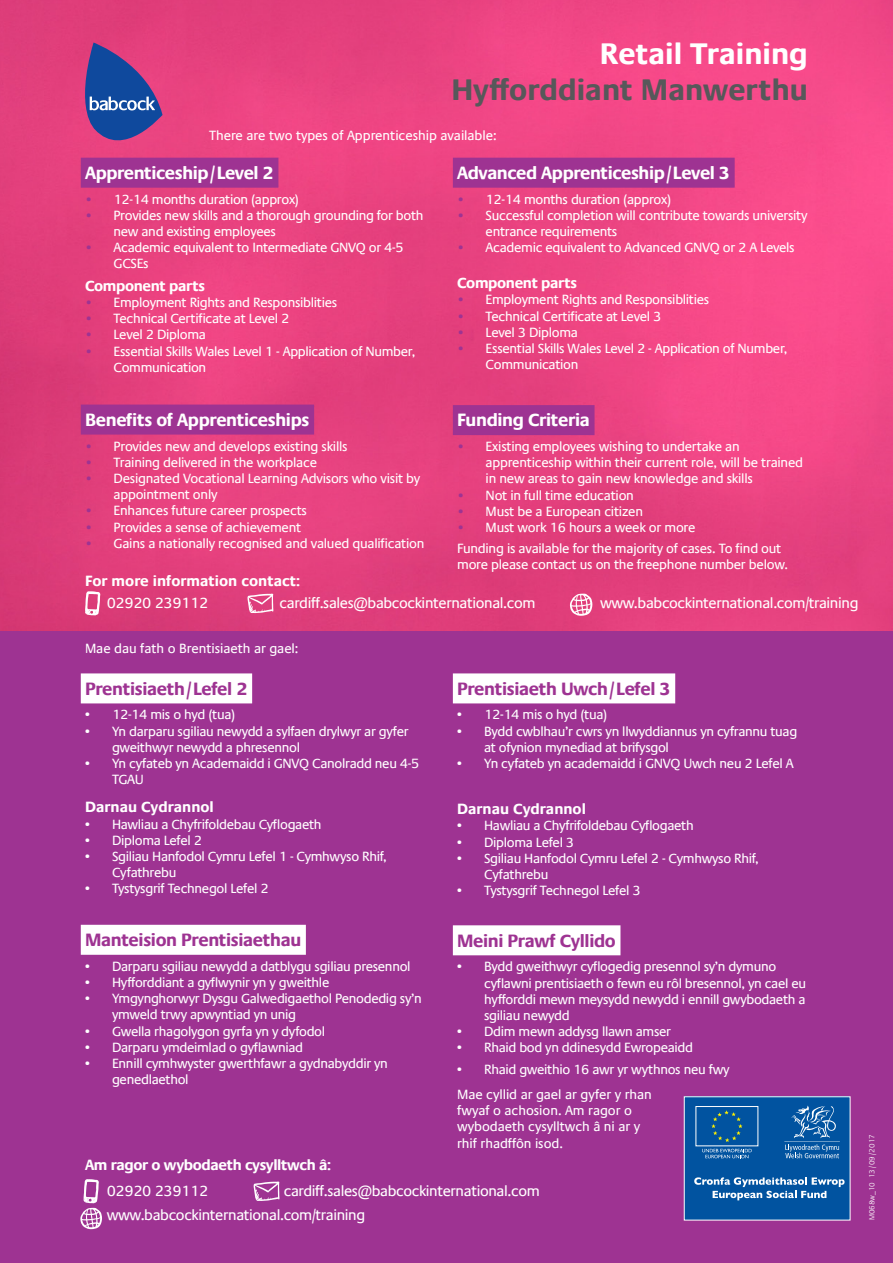
<style>
.page{position:relative;width:893px;height:1263px;background:#fff}
.page>*{position:absolute;margin:0;border:0;box-sizing:border-box;transform-origin:0 0}
.Bold_GreenText{font:700 30px "Praxis Com";color:#57585a}
.Bold_GreenText-2{font:700 30px "Praxis Com";color:#fff}
.Ruled_header{font:700 18px "Praxis Com";letter-spacing:-.025em;color:#fff}
.Paragraph_Style_1{font:700 18px "Praxis Com";letter-spacing:-.02em;color:#9e3392}
.Bold_GreenText-3{font:15px "Praxis Com";letter-spacing:-.025em;color:#fff}
.Bold_GreenText-4{font:700 15px "Praxis Com";letter-spacing:-.025em;color:#fff}
.Bold_GreenText-5{font:700 15px "Praxis Com";color:#fff}
.Body_text{font:13.5px/16.2px "Praxis Com";letter-spacing:-.025em;color:#fff}
.Body_text-2{font:13.5px/16.2px "Praxis Com";letter-spacing:-.005em;color:#fff}
.t1{font:300 7.5px "Praxis Com";letter-spacing:-.005em;color:#fff}
.s1{font-weight:600;color:#9e3392}
</style>
<div class="page">
<img style="left:0;top:0;width:893px;height:631px">
<div style="left:0;top:631px;width:893px;height:632px;background:#9e3392"></div>
<div style="left:453px;top:158px;width:282px;height:30px;background:#9e3392"></div>
<div style="left:81px;top:158px;width:197px;height:30px;background:#9e3392"></div>
<div style="left:81px;top:405px;width:233px;height:30px;background:#9e3392"></div>
<div style="left:453px;top:673px;width:222px;height:30px;background:#fff"></div>
<div style="left:81px;top:673px;width:171px;height:30px;background:#fff"></div>
<div style="left:81px;top:925px;width:225px;height:30px;background:#fff"></div>
<div style="left:684px;top:1097px;width:166px;height:123px;background:#0153a0"></div>
<svg style="left:694px;top:1177px;width:150px;height:23px"></svg>
<svg style="left:784px;top:1105px;width:56px;height:53px"></svg>
<svg style="left:711px;top:1110px;width:31px;height:32px"></svg>
<div style="left:696px;top:1106px;width:62px;height:40px;border:1px solid #fff"></div>
<svg style="left:702px;top:1149px;width:50px;height:9px"></svg>
<svg style="left:74px;top:43px;width:89px;height:118px;background:#864b91"></svg>
<div style="left:453px;top:405px;width:142px;height:30px;background:#9e3392"></div>
<div style="left:453px;top:925px;width:167px;height:30px;background:#fff"></div>
<svg style="left:247px;top:594px;width:26px;height:19px"></svg>
<svg style="left:254px;top:1181px;width:26px;height:20px"></svg>
<svg style="left:85px;top:591px;width:15px;height:24px"></svg>
<svg style="left:570px;top:594px;width:22px;height:22px"></svg>
<svg style="left:80px;top:1179px;width:22px;height:50px"></svg>
<p class="Bold_GreenText-2" style="left:600px;top:36px;width:210px">Retail Training</p>
<p class="Bold_GreenText" style="left:451px;top:72px;width:358px">Hyfforddiant Manwerthu</p>
<p class="Body_text-2" style="left:209px;top:128px;width:289px">There are two types of Apprenticeship available:</p>
<p class="Ruled_header" style="left:85px;top:162px;width:190px">Apprenticeship/Level 2</p>
<p class="Body_text" style="left:87px;top:191px;width:214px"><span class="s1">•</span> 12-14 months duration (approx)</p>
<p class="Body_text" style="left:114px;top:207px;width:312px;text-indent:-27px"><span class="s1">•</span> Provides new skills and a thorough grounding for both new and existing employees</p>
<p class="Body_text" style="left:114px;top:240px;width:292px;text-indent:-27px"><span class="s1">•</span> Academic equivalent to Intermediate GNVQ or 4-5<br>GCSEs</p>
<p class="Bold_GreenText-4" style="left:85px;top:277px;width:122px">Component parts</p>
<p class="Body_text" style="left:87px;top:294px;width:252px"><span class="s1">•</span> Employment Rights and Responsiblities</p>
<p class="Body_text" style="left:87px;top:310px;width:204px"><span class="s1">•</span> Technical Certificate at Level 2</p>
<p class="Body_text" style="left:87px;top:327px;width:121px"><span class="s1">•</span> Level 2 Diploma</p>
<p class="Body_text" style="left:114px;top:343px;width:303px;text-indent:-27px"><span class="s1">•</span> Essential Skills Wales Level 1 - Application of Number,<br>Communication</p>
<p class="Ruled_header" style="left:457px;top:162px;width:274px">Advanced Apprenticeship/Level 3</p>
<p class="Body_text" style="left:459px;top:191px;width:214px"><span class="s1">•</span> 12-14 months duration (approx)</p>
<p class="Body_text" style="left:486px;top:207px;width:323px;text-indent:-27px"><span class="s1">•</span> Successful completion will contribute towards university entrance requirements</p>
<p class="Body_text" style="left:459px;top:240px;width:338px"><span class="s1">•</span> Academic equivalent to Advanced GNVQ or 2 A Levels</p>
<p class="Bold_GreenText-4" style="left:457px;top:274px;width:122px">Component parts</p>
<p class="Body_text" style="left:459px;top:292px;width:252px"><span class="s1">•</span> Employment Rights and Responsiblities</p>
<p class="Body_text" style="left:459px;top:308px;width:204px"><span class="s1">•</span> Technical Certificate at Level 3</p>
<p class="Body_text" style="left:459px;top:324px;width:121px"><span class="s1">•</span> Level 3 Diploma</p>
<p class="Body_text" style="left:486px;top:340px;width:303px;text-indent:-27px"><span class="s1">•</span> Essential Skills Wales Level 2 - Application of Number,<br>Communication</p>
<p class="Ruled_header" style="left:85px;top:409px;width:226px">Benefits of Apprenticeships</p>
<p class="Body_text" style="left:87px;top:438px;width:263px"><span class="s1">•</span> Provides new and develops existing skills</p>
<p class="Body_text" style="left:87px;top:454px;width:232px"><span class="s1">•</span> Training delivered in the workplace</p>
<p class="Body_text" style="left:114px;top:470px;width:308px;text-indent:-27px"><span class="s1">•</span> Designated Vocational Learning Advisors who visit by appointment only</p>
<p class="Body_text" style="left:87px;top:503px;width:222px"><span class="s1">•</span> Enhances future career prospects</p>
<p class="Body_text" style="left:87px;top:519px;width:216px"><span class="s1">•</span> Provides a sense of achievement</p>
<p class="Body_text" style="left:87px;top:535px;width:339px"><span class="s1">•</span> Gains a nationally recognised and valued qualification</p>
<p class="Bold_GreenText-5" style="left:85px;top:572px;width:217px">For more information contact:</p>
<p class="Bold_GreenText-3" style="left:107px;top:595px;width:103px">02920 239112</p>
<p class="Bold_GreenText-3" style="left:280px;top:595px;width:258px">cardiff.sales@babcockinternational.com</p>
<p class="Bold_GreenText-3" style="left:600px;top:595px;width:260px">www.babcockinternational.com/training</p>
<p class="Ruled_header" style="left:457px;top:409px;width:134px">Funding Criteria</p>
<p class="Body_text" style="left:486px;top:438px;width:319px;text-indent:-27px"><span class="s1">•</span> Existing employees wishing to undertake an apprenticeship within their current role, will be trained in new areas to gain new knowledge and skills</p>
<p class="Body_text" style="left:459px;top:487px;width:177px"><span class="s1">•</span> Not in full time education</p>
<p class="Body_text" style="left:459px;top:503px;width:186px"><span class="s1">•</span> Must be a European citizen</p>
<p class="Body_text" style="left:459px;top:519px;width:238px"><span class="s1">•</span> Must work 16 hours a week or more</p>
<p class="Body_text" style="left:457px;top:540px;width:332px">Funding is available for the majority of cases. To find out more please contact us on the freephone number below.</p>
<p class="Body_text-2" style="left:85px;top:640px;width:215px">Mae dau fath o Brentisiaeth ar gael:</p>
<p class="Paragraph_Style_1" style="left:85px;top:678px;width:164px">Prentisiaeth/Lefel 2</p>
<p class="Body_text" style="left:85px;top:707px;width:152px">• 12-14 mis o hyd (tua)</p>
<p class="Body_text" style="left:112px;top:723px;width:298px;text-indent:-27px">• Yn darparu sgiliau newydd a sylfaen drylwyr ar gyfer gweithwyr newydd a phresennol</p>
<p class="Body_text" style="left:112px;top:755px;width:309px;text-indent:-27px">• Yn cyfateb yn Academaidd i GNVQ Canolradd neu 4-5<br>TGAU</p>
<p class="Bold_GreenText-5" style="left:85px;top:798px;width:130px">Darnau Cydrannol</p>
<p class="Body_text" style="left:85px;top:816px;width:238px">• Hawliau a Chyfrifoldebau Cyflogaeth</p>
<p class="Body_text" style="left:85px;top:832px;width:119px">• Diploma Lefel 2</p>
<p class="Body_text" style="left:112px;top:848px;width:276px;text-indent:-27px">• Sgiliau Hanfodol Cymru Lefel 1 - Cymhwyso Rhif,<br>Cyfathrebu</p>
<p class="Body_text" style="left:85px;top:881px;width:185px">• Tystysgrif Technegol Lefel 2</p>
<p class="Paragraph_Style_1" style="left:457px;top:678px;width:215px">Prentisiaeth Uwch/Lefel 3</p>
<p class="Body_text" style="left:457px;top:707px;width:152px">• 12-14 mis o hyd (tua)</p>
<p class="Body_text" style="left:484px;top:723px;width:315px;text-indent:-27px">• Bydd cwblhau’r cwrs yn llwyddiannus yn cyfrannu tuag at ofynion mynediad at brifysgol</p>
<p class="Body_text" style="left:457px;top:755px;width:338px">• Yn cyfateb yn academaidd i GNVQ Uwch neu 2 Lefel A</p>
<p class="Bold_GreenText-5" style="left:457px;top:800px;width:130px">Darnau Cydrannol</p>
<p class="Body_text" style="left:457px;top:818px;width:238px">• Hawliau a Chyfrifoldebau Cyflogaeth</p>
<p class="Body_text" style="left:457px;top:834px;width:119px">• Diploma Lefel 3</p>
<p class="Body_text" style="left:484px;top:850px;width:276px;text-indent:-27px">• Sgiliau Hanfodol Cymru Lefel 2 - Cymhwyso Rhif,<br>Cyfathrebu</p>
<p class="Body_text" style="left:457px;top:883px;width:185px">• Tystysgrif Technegol Lefel 3</p>
<p class="Paragraph_Style_1" style="left:85px;top:929px;width:218px">Manteision Prentisiaethau</p>
<p class="Body_text" style="left:85px;top:958px;width:327px">• Darparu sgiliau newydd a datblygu sgiliau presennol</p>
<p class="Body_text" style="left:85px;top:974px;width:246px">• Hyfforddiant a gyflwynir yn y gweithle</p>
<p class="Body_text" style="left:112px;top:990px;width:311px;text-indent:-27px">• Ymgynghorwyr Dysgu Galwedigaethol Penodedig sy’n ymweld trwy apwyntiad yn unig</p>
<p class="Body_text" style="left:85px;top:1023px;width:242px">• Gwella rhagolygon gyrfa yn y dyfodol</p>
<p class="Body_text" style="left:85px;top:1039px;width:220px">• Darparu ymdeimlad o gyflawniad</p>
<p class="Body_text" style="left:112px;top:1055px;width:277px;text-indent:-27px">• Ennill cymhwyster gwerthfawr a gydnabyddir yn genedlaethol</p>
<p class="Paragraph_Style_1" style="left:457px;top:930px;width:160px">Meini Prawf Cyllido</p>
<p class="Body_text" style="left:484px;top:959px;width:323px;text-indent:-27px">• Bydd gweithwyr cyflogedig presennol sy’n dymuno cyflawni prentisiaeth o fewn eu rôl bresennol, yn cael eu hyfforddi mewn meysydd newydd i ennill gwybodaeth a sgiliau newydd</p>
<p class="Body_text" style="left:457px;top:1023px;width:216px">• Ddim mewn addysg llawn amser</p>
<p class="Body_text" style="left:457px;top:1040px;width:237px">• Rhaid bod yn ddinesydd Ewropeaidd</p>
<p class="Body_text" style="left:457px;top:1062px;width:274px">• Rhaid gweithio 16 awr yr wythnos neu fwy</p>
<p class="Body_text-2" style="left:457px;top:1086px;width:196px">Mae cyllid ar gael ar gyfer y rhan fwyaf o achosion. Am ragor o wybodaeth cysylltwch â ni ar y rhif rhadffôn isod.</p>
<p class="Bold_GreenText-4" style="left:85px;top:1155px;width:247px">Am ragor o wybodaeth cysylltwch â:</p>
<p class="Bold_GreenText-3" style="left:107px;top:1182px;width:103px">02920 239112</p>
<p class="Bold_GreenText-3" style="left:284px;top:1182px;width:258px">cardiff.sales@babcockinternational.com</p>
<p class="Bold_GreenText-3" style="left:107px;top:1207px;width:260px">www.babcockinternational.com/training</p>
<p class="t1" style="left:867px;top:1220px;width:88px;rotate:-90deg">M068w_10 13/09/2017</p>
</div>
